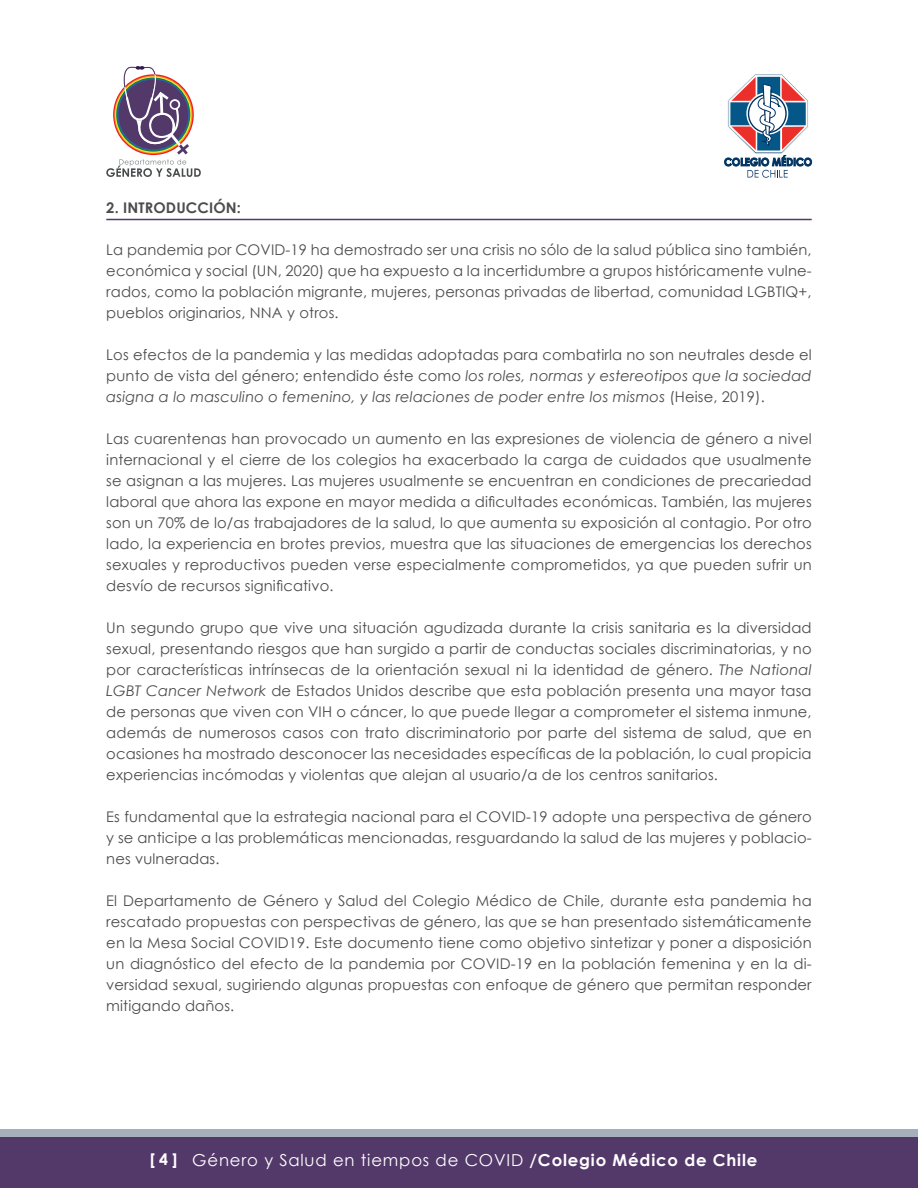
<style>
.page{position:relative;width:918px;height:1188px;background:#fff}
.page>*{position:absolute;margin:0;border:0;box-sizing:border-box;transform-origin:0 0}
.t1{font:16.5px "Century Gothic";letter-spacing:.05em;color:#fff}
.Estilo_de_párrafo_1{font:14.7px/21px "Century Gothic";letter-spacing:.01em;color:#4b4c4d;text-align:justify}
.Estilo_de_párrafo_1-2{font:700 14.7px "Century Gothic";letter-spacing:.01em;color:#4b4c4d}
.s1{font-style:italic}
.s2{font-weight:700;font-size:15.9px}
.s3{font-weight:700}
</style>
<div class="page">
<div style="left:0;top:1130px;width:918px;height:13px;background:#a5b0bb"></div>
<div style="left:0;top:1137px;width:918px;height:51px;background:#53386a"></div>
<svg style="left:724px;top:74px;width:88px;height:104px"></svg>
<svg style="left:106px;top:66px;width:95px;height:111px"></svg>
<hr style="left:106px;top:219px;width:706px;height:1px;background:#53386a">
<p class="Estilo_de_párrafo_1-2" style="left:106px;top:196px;width:136px">2. INTRODUCCIÓN:</p>
<p class="Estilo_de_párrafo_1" style="left:106px;top:239px;width:707px">La pandemia por COVID-19 ha demostrado ser una crisis no sólo de la salud pública sino también, económica y social (UN, 2020) que ha expuesto a la incertidumbre a grupos históricamente vulne&shy;rados, como la población migrante, mujeres, personas privadas de libertad, comunidad LGBTIQ+, pueblos originarios, NNA y otros.</p>
<p class="Estilo_de_párrafo_1" style="left:106px;top:344px;width:707px">Los efectos de la pandemia y las medidas adoptadas para combatirla no son neutrales desde el punto de vista del género; entendido éste como <span class="s1">los roles, normas y estereotipos que la sociedad asigna a lo masculino o femenino, y las relaciones de poder entre los mismos</span> (Heise, 2019).</p>
<p class="Estilo_de_párrafo_1" style="left:106px;top:428px;width:707px">Las cuarentenas han provocado un aumento en las expresiones de violencia de género a nivel internacional y el cierre de los colegios ha exacerbado la carga de cuidados que usualmente se asignan a las mujeres. Las mujeres usualmente se encuentran en condiciones de precariedad laboral que ahora las expone en mayor medida a dificultades económicas. También, las mujeres son un 70% de lo/as trabajadores de la salud, lo que aumenta su exposición al contagio. Por otro lado, la experiencia en brotes previos, muestra que las situaciones de emergencias los derechos sexuales y reproductivos pueden verse especialmente comprometidos, ya que pueden sufrir un desvío de recursos significativo.</p>
<p class="Estilo_de_párrafo_1" style="left:106px;top:617px;width:707px">Un segundo grupo que vive una situación agudizada durante la crisis sanitaria es la diversidad sexual, presentando riesgos que han surgido a partir de conductas sociales discriminatorias, y no por características intrínsecas de la orientación sexual ni la identidad de género. <span class="s1">The National LGBT Cancer Network</span> de Estados Unidos describe que esta población presenta una mayor tasa de personas que viven con VIH o cáncer, lo que puede llegar a comprometer el sistema inmune, además de numerosos casos con trato discriminatorio por parte del sistema de salud, que en ocasiones ha mostrado desconocer las necesidades específicas de la población, lo cual propicia experiencias incómodas y violentas que alejan al usuario/a de los centros sanitarios.</p>
<p class="Estilo_de_párrafo_1" style="left:106px;top:806px;width:707px">Es fundamental que la estrategia nacional para el COVID-19 adopte una perspectiva de género y se anticipe a las problemáticas mencionadas, resguardando la salud de las mujeres y poblacio&shy;nes vulneradas.</p>
<p class="Estilo_de_párrafo_1" style="left:106px;top:890px;width:707px">El Departamento de Género y Salud del Colegio Médico de Chile, durante esta pandemia ha rescatado propuestas con perspectivas de género, las que se han presentado sistemáticamente en la Mesa Social COVID19. Este documento tiene como objetivo sintetizar y poner a disposición un diagnóstico del efecto de la pandemia por COVID-19 en la población femenina y en la di&shy;versidad sexual, sugiriendo algunas propuestas con enfoque de género que permitan responder mitigando daños.</p>
<p class="t1" style="left:150px;top:1148px;width:609px"><span class="s2">[ 4 ]</span> Género y Salud en tiempos de COVID <span class="s3">/Colegio Médico de Chile</span></p>
</div>
